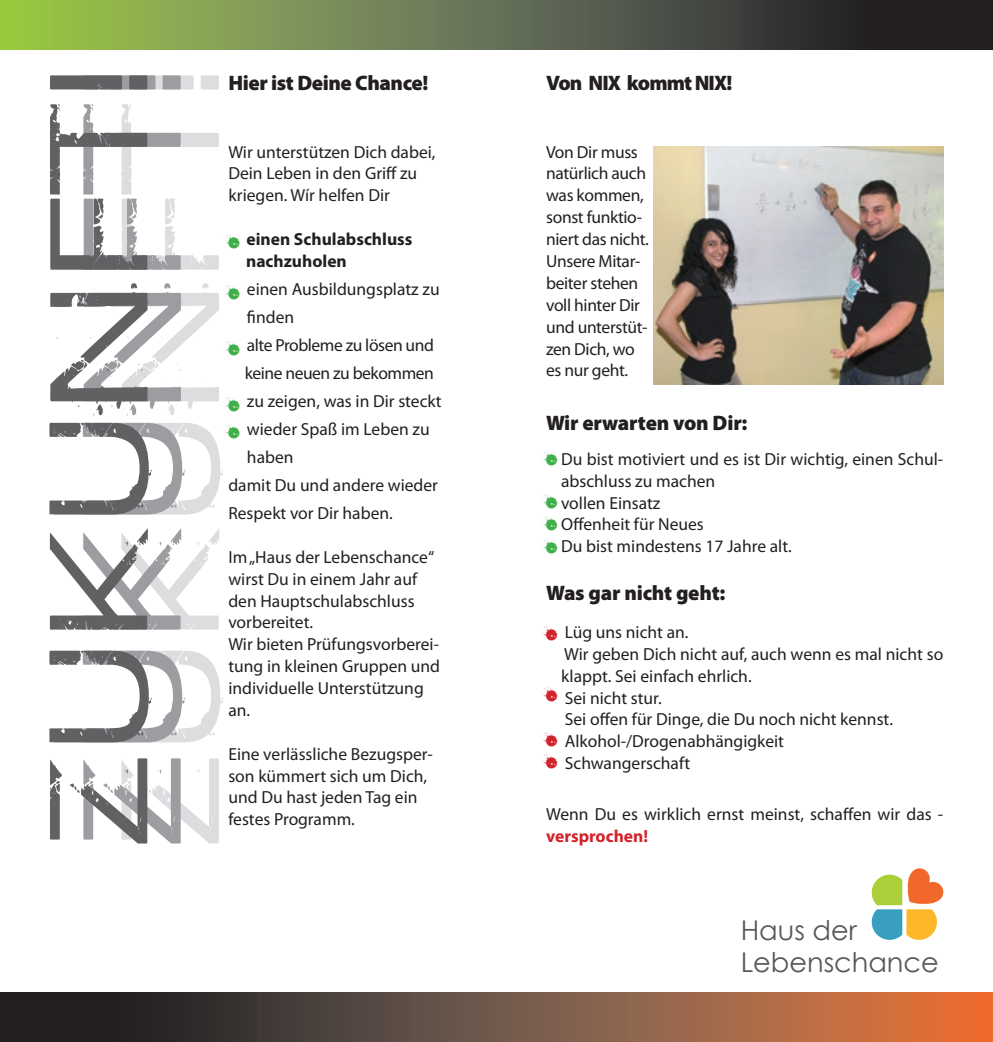
<style>
.page{position:relative;width:993px;height:1042px;background:#fff}
.page>*{position:absolute;margin:0;border:0;box-sizing:border-box;transform-origin:0 0}
.t1{font:42px/55.8px "BIRTHOFAHERO";color:#40ae49}
.t2{font:42px "BIRTHOFAHERO";color:#d1232a}
.t3{font:27.12px/32.6px "Century Gothic";color:#57585a}
.t4{font:900 21px "Myriad Pro";letter-spacing:-.02em;color:#231f20}
.t5{font:900 21px "Myriad Pro";letter-spacing:-.04em;color:#231f20}
.t6{font:17.5px/21.9px "Myriad Pro";color:#231f20}
.t7{font:17.5px/21.9px "Myriad Pro";letter-spacing:-.02em;color:#231f20}
.t8{font:17.5px "Myriad Pro";letter-spacing:-.025em;color:#231f20}
.t9{font:700 17.5px/21.9px "Myriad Pro";color:#231f20}
.t10{font:700 17.5px "Myriad Pro";color:#d1232a}
</style>
<div class="page">
<svg style="left:0;top:0;width:992px;height:49px;background:#5f6e46"></svg>
<svg style="left:871px;top:868px;width:72px;height:72px"></svg>
<svg style="left:0;top:992px;width:992px;height:50px;background:#754f3c"></svg>
<svg style="left:185px;top:75px;width:38px;height:768px"></svg>
<svg style="left:152px;top:75px;width:33px;height:768px"></svg>
<svg style="left:49px;top:75px;width:103px;height:768px"></svg>
<img style="left:653px;top:146px;width:290px;height:238px">
<p class="t4" style="left:228px;top:69px;width:201px">Hier ist Deine Chance!</p>
<p class="t6" style="left:228px;top:140px;width:208px">Wir unterstützen Dich dabei,<br>Dein Leben in den Griff zu kriegen. Wír helfen Dir</p>
<p class="t9" style="left:246px;top:228px;width:168px">einen Schulabschluss nachzuholen</p>
<p class="t6" style="left:247px;top:278px;width:194px">einen Ausbildungsplatz zu</p>
<p class="t6" style="left:247px;top:306px;width:49px">finden</p>
<p class="t8" style="left:247px;top:334px;width:188px">alte Probleme zu lösen und</p>
<p class="t8" style="left:245px;top:362px;width:190px">keine neuen zu bekommen</p>
<p class="t6" style="left:247px;top:390px;width:196px">zu zeigen, was in Dir steckt</p>
<p class="t6" style="left:247px;top:418px;width:184px">wieder Spaß im Leben zu</p>
<p class="t6" style="left:247px;top:446px;width:48px">haben</p>
<p class="t6" style="left:228px;top:474px;width:211px">damit Du und andere wieder</p>
<p class="t6" style="left:228px;top:502px;width:166px">Respekt vor Dir haben.</p>
<p class="t6" style="left:228px;top:546px;width:213px">Im „Haus der Lebenschance“ wirst Du in einem Jahr auf den Hauptschulabschluss vorbereitet.<br>Wir bieten Prüfungsvorberei&shy;tung in kleinen Gruppen und individuelle Unterstützung an.</p>
<p class="t6" style="left:228px;top:742px;width:206px">Eine verlässliche Bezugsper&shy;son kümmert sich um Dich, und Du hast jeden Tag ein festes Programm.</p>
<h1 class="t1" style="left:228px;top:213px;width:12px">•</h1>
<h1 class="t1" style="left:228px;top:264px;width:12px">•</h1>
<h1 class="t1" style="left:228px;top:319px;width:12px">• •</h1>
<h1 class="t1" style="left:228px;top:403px;width:12px">•</h1>
<p class="t5" style="left:546px;top:69px;width:188px">Von NIX kommt NIX!</p>
<p class="t7" style="left:546px;top:140px;width:104px">Von Dir muss natürlich auch was kommen, sonst funktio&shy;niert das nicht.<br>Unsere Mitar&shy;beiter stehen voll hinter Dir und unterstüt&shy;zen Dich, wo es nur geht.</p>
<p class="t4" style="left:546px;top:408px;width:203px">Wir erwarten von Dir:</p>
<h1 class="t1" style="left:546px;top:429px;width:12px">•</h1>
<p class="t6" style="left:561px;top:448px;width:383px">Du bist motiviert und es ist Dir wichtig, einen Schul&shy;abschluss zu machen<br>vollen Einsatz<br>Offenheit für Neues<br>Du bist mindestens 17 Jahre alt.</p>
<p class="t4" style="left:546px;top:578px;width:181px">Was gar nicht geht:</p>
<h1 class="t1" style="left:546px;top:473px;width:12px">•</h1>
<h1 class="t1" style="left:546px;top:495px;width:12px">•</h1>
<h1 class="t1" style="left:546px;top:517px;width:12px">•</h1>
<h1 class="t2" style="left:546px;top:610px;width:12px">•</h1>
<p class="t6" style="left:561px;top:621px;width:383px">Lüg uns nicht an.<br>Wir geben Dich nicht auf, auch wenn es mal nicht so klappt. Sei einfach ehrlich.<br>Sei nicht stur.<br>Sei offen für Dinge, die Du noch nicht kennst.<br>Alkohol-/Drogenabhängigkeit<br>Schwangerschaft</p>
<h1 class="t2" style="left:546px;top:671px;width:12px">•</h1>
<h1 class="t2" style="left:546px;top:716px;width:12px">•</h1>
<h1 class="t2" style="left:546px;top:738px;width:12px">•</h1>
<p class="t6" style="left:546px;top:803px;width:398px">Wenn Du es wirklich ernst meinst, schaffen wir das -</p>
<p class="t10" style="left:546px;top:825px;width:103px">versprochen!</p>
<h2 class="t3" style="left:740px;top:913px;width:199px">Haus der<br>Lebenschance</h2>
</div>
